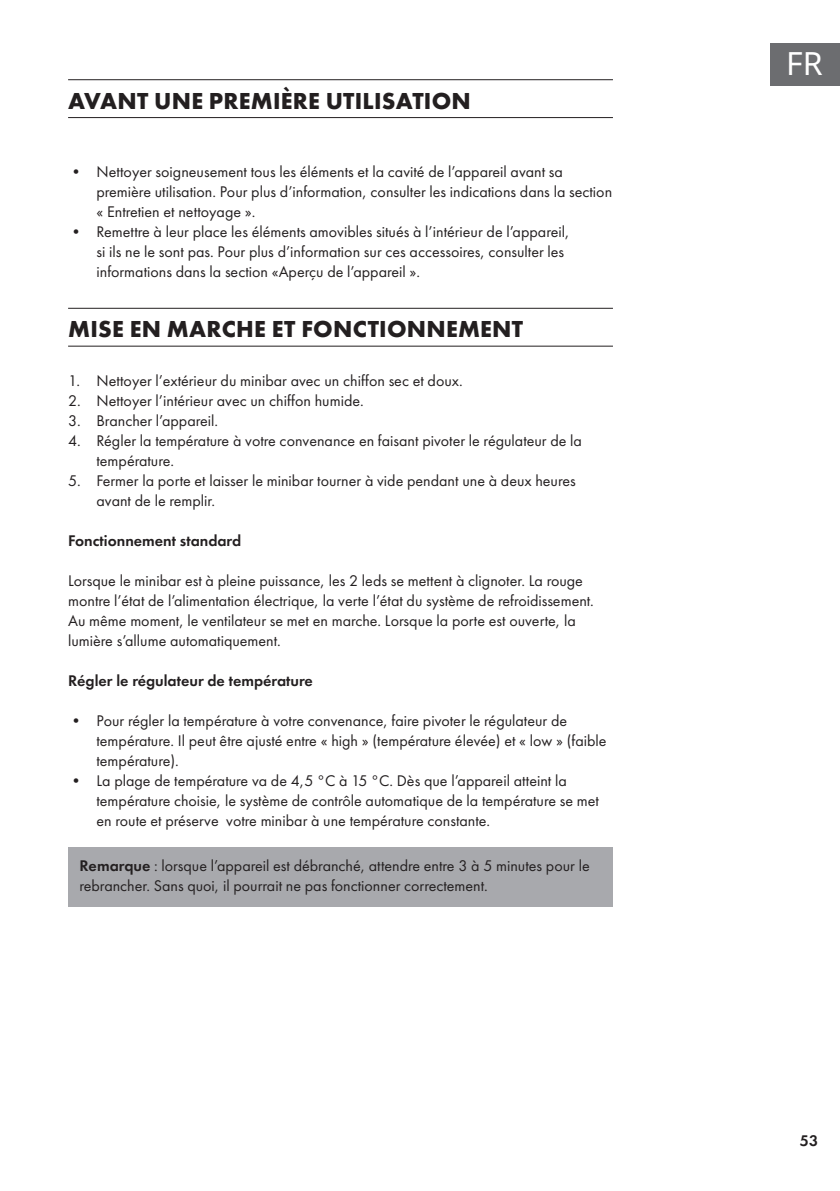
<style>
.page{position:relative;width:840px;height:1191px;background:#fff}
.page>*{position:absolute;margin:0;border:0;box-sizing:border-box;transform-origin:0 0}
.t1{font:32px "Noto Sans";color:#fff}
.t2{font:700 24px "Futura PTW08";letter-spacing:.01em;color:#231f20}
.t3{font:16px/20px "Futura PTW08";color:#231f20}
.t4{font:600 16px "Futura PTW08";color:#231f20}
.s1{font-weight:600}
</style>
<div class="page">
<div style="left:770px;top:43px;width:69px;height:42px;background:#6c6d70"></div>
<hr style="left:68px;top:79px;width:544px;height:1px;background:#231f20">
<hr style="left:68px;top:117px;width:544px;height:1px;background:#231f20">
<hr style="left:68px;top:308px;width:544px;height:1px;background:#231f20">
<hr style="left:68px;top:346px;width:544px;height:1px;background:#231f20">
<div style="left:68px;top:847px;width:544px;height:59px;background:#a8a9ad"></div>
<h2 class="t2" style="left:68px;top:85px;width:404px">AVANT UNE PREMIÈRE UTILISATION</h2>
<p class="t3" style="left:96px;top:161px;width:517px;text-indent:-28px">• Nettoyer soigneusement tous les éléments et la cavité de l’appareil avant sa première utilisation. Pour plus d’information, consulter les indications dans la section « Entretien et nettoyage ».</p>
<p class="t3" style="left:96px;top:221px;width:474px;text-indent:-28px">• Remettre à leur place les éléments amovibles situés à l’intérieur de l’appareil, si ils ne le sont pas. Pour plus d’information sur ces accessoires, consulter les informations dans la section «Aperçu de l’appareil ».</p>
<h2 class="t2" style="left:68px;top:314px;width:456px">MISE EN MARCHE ET FONCTIONNEMENT</h2>
<p class="t3" style="left:68px;top:370px;width:396px">1. Nettoyer l’extérieur du minibar avec un chiffon sec et doux.</p>
<p class="t3" style="left:68px;top:390px;width:297px">2. Nettoyer l’intérieur avec un chiffon humide.</p>
<p class="t3" style="left:68px;top:410px;width:151px">3. Brancher l’appareil.</p>
<p class="t3" style="left:96px;top:430px;width:487px;text-indent:-28px">4. Régler la température à votre convenance en faisant pivoter le régulateur de la température.</p>
<p class="t3" style="left:96px;top:470px;width:480px;text-indent:-28px">5. Fermer la porte et laisser le minibar tourner à vide pendant une à deux heures avant de le remplir.</p>
<p class="t4" style="left:68px;top:530px;width:175px">Fonctionnement standard</p>
<p class="t3" style="left:68px;top:570px;width:527px">Lorsque le minibar est à pleine puissance, les 2 leds se mettent à clignoter. La rouge montre l’état de l’alimentation électrique, la verte l’état du système de refroidissement.<br>Au même moment, le ventilateur se met en marche. Lorsque la porte est ouverte, la lumière s’allume automatiquement.</p>
<p class="t4" style="left:68px;top:670px;width:246px">Régler le régulateur de température</p>
<p class="t3" style="left:96px;top:710px;width:511px;text-indent:-28px">• Pour régler la température à votre convenance, faire pivoter le régulateur de température. Il peut être ajusté entre « high » (température élevée) et « low » (faible température).</p>
<p class="t3" style="left:96px;top:770px;width:504px;text-indent:-28px">• La plage de température va de 4,5 °C à 15 °C. Dès que l’appareil atteint la température choisie, le système de contrôle automatique de la température se met en route et préserve votre minibar à une température constante.</p>
<p class="t3" style="left:79px;top:856px;width:511px"><span class="s1">Remarque</span> : lorsque l’appareil est débranché, attendre entre 3 à 5 minutes pour le rebrancher. Sans quoi, il pourrait ne pas fonctionner correctement.</p>
<h1 class="t1" style="left:785px;top:41px;width:38px">FR</h1>
<p class="t4" style="left:799px;top:1130px;width:20px">53</p>
</div>
